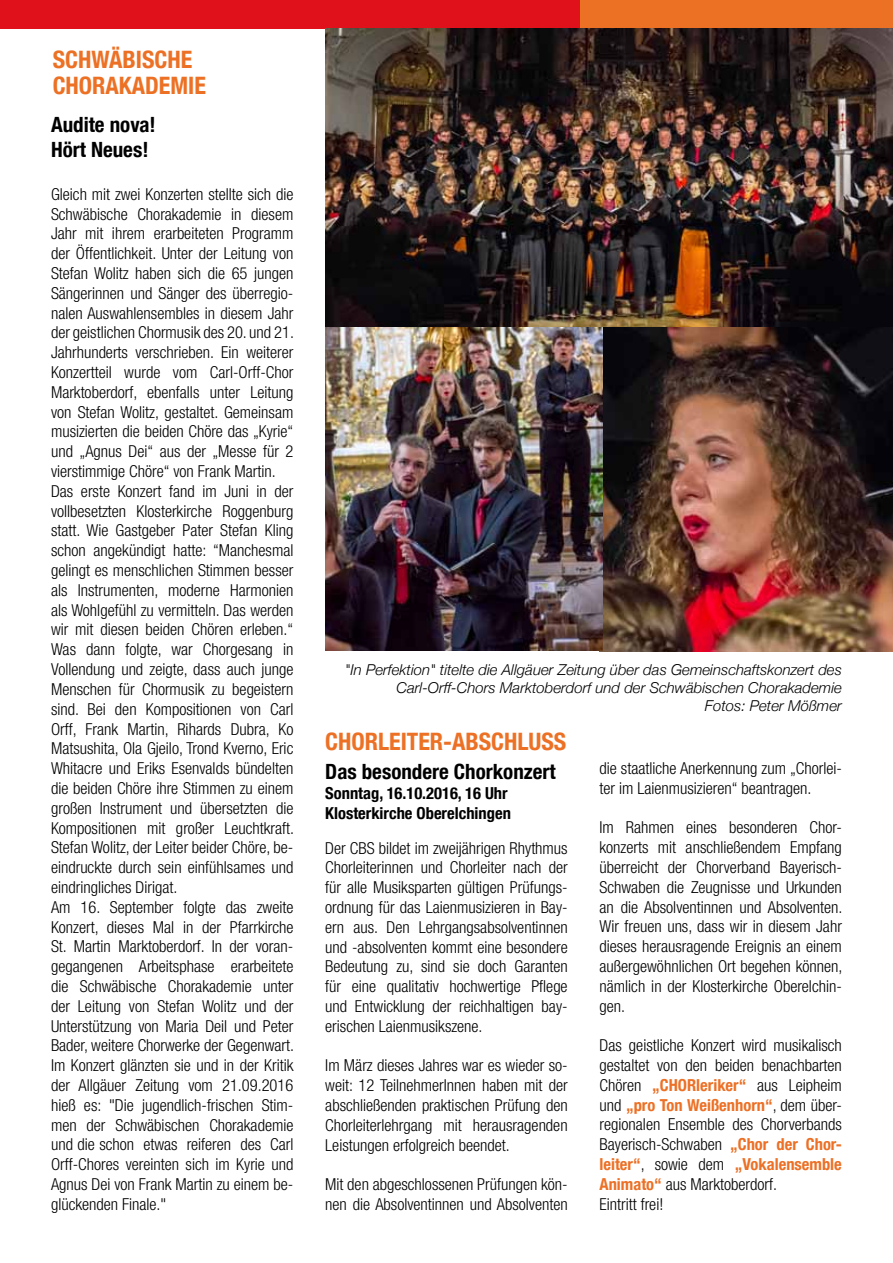
<style>
.page{position:relative;width:893px;height:1263px;background:#fff}
.page>*{position:absolute;margin:0;border:0;box-sizing:border-box;transform-origin:0 0}
.t1{font:700 condensed 24px/26.2px "Helvetica Neue LT Com";color:#ec7125}
.t2{font:700 condensed 21px/25.2px "Helvetica Neue LT Com";color:#000}
.t3{font:300 condensed 16.5px/19.8px "Helvetica Neue LT Com";color:#000}
.t4{font:700 condensed 16.5px/19.8px "Helvetica Neue LT Com";color:#000}
.t5{font:italic 300 15px/18px "Helvetica Neue";color:#000;text-align:right}
.s1{font-weight:700;color:#ec7025}
</style>
<div class="page">
<div style="left:0;top:0;width:610px;height:29px;background:#e0111a"></div>
<div style="left:580px;top:0;width:313px;height:29px;background:#ec7125"></div>
<img style="left:325px;top:29px;width:568px;height:298px">
<img style="left:600px;top:327px;width:293px;height:324px">
<img style="left:325px;top:327px;width:277px;height:323px">
<h1 class="t1" style="left:53px;top:47px;width:83px">Schwäbische<br>Chorakademie</h1>
<p class="t2" style="left:51px;top:112px;width:106px">Audite nova!<br>Hört Neues!</p>
<p class="t3" style="left:51px;top:184px;width:244px">Gleich mit zwei Konzerten stellte sich die Schwäbische Chorakademie in diesem Jahr mit ihrem erarbeiteten Programm der Öffentlichkeit. Unter der Leitung von Stefan Wolitz haben sich die 65 jungen Sängerinnen und Sänger des überregio&shy;nalen Auswahlensembles in diesem Jahr der geistlichen Chormusik des 20. und 21.<br>Jahrhunderts verschrieben. Ein weiterer Konzertteil wurde vom Carl-Orff-Chor Marktoberdorf, ebenfalls unter Leitung von Stefan Wolitz, gestaltet. Gemeinsam musizierten die beiden Chöre das „Kyrie“ und „Agnus Dei“ aus der „Messe für 2 vierstimmige Chöre“ von Frank Martin.<br>Das erste Konzert fand im Juni in der vollbesetzten Klosterkirche Roggenburg statt. Wie Gastgeber Pater Stefan Kling schon angekündigt hatte: “Manchesmal gelingt es menschlichen Stimmen besser als Instrumenten, moderne Harmonien als Wohlgefühl zu vermitteln. Das werden wir mit diesen beiden Chören erleben.“ Was dann folgte, war Chorgesang in Vollendung und zeigte, dass auch junge Menschen für Chormusik zu begeistern sind. Bei den Kompositionen von Carl Orff, Frank Martin, Rihards Dubra, Ko Matsushita, Ola Gjeilo, Trond Kverno, Eric Whitacre und Eriks Esenvalds bündelten die beiden Chöre ihre Stimmen zu einem großen Instrument und übersetzten die Kompositionen mit großer Leuchtkraft.<br>Stefan Wolitz, der Leiter beider Chöre, be&shy;eindruckte durch sein einfühlsames und eindringliches Dirigat.<br>Am 16. September folgte das zweite Konzert, dieses Mal in der Pfarrkirche St. Martin Marktoberdorf. In der voran&shy;gegangenen Arbeitsphase erarbeitete die Schwäbische Chorakademie unter der Leitung von Stefan Wolitz und der Unterstützung von Maria Deil und Peter Bader, weitere Chorwerke der Gegenwart.<br>Im Konzert glänzten sie und in der Kritik der Allgäuer Zeitung vom 21.09.2016 hieß es: "Die jugendlich-frischen Stim&shy;men der Schwäbischen Chorakademie und die schon etwas reiferen des Carl Orff-Chores vereinten sich im Kyrie und Agnus Dei von Frank Martin zu einem be&shy;glückenden Finale."</p>
<p class="t5" style="left:345px;top:660px;width:499px">"In Perfektion" titelte die Allgäuer Zeitung über das Gemeinschaftskonzert des<br>Carl-Orff-Chors Marktoberdorf und der Schwäbischen Chorakademie<br>Fotos: Peter Mößmer</p>
<h1 class="t1" style="left:325px;top:728px;width:76px">Chorleiter</h1>
<h1 class="t1" style="left:443px;top:728px;width:36px">-Absch</h1>
<h1 class="t1" style="left:517px;top:728px;width:25px">luss</h1>
<p class="t2" style="left:325px;top:759px;width:232px">Das besondere Chorkonzert</p>
<p class="t4" style="left:325px;top:783px;width:187px">Sonntag, 16.10.2016, 16 Uhr<br>Klosterkirche Oberelchingen</p>
<p class="t3" style="left:600px;top:758px;width:244px">die staatliche Anerkennung zum „Chorlei&shy;ter im Laienmusizieren“ beantragen.</p>
<p class="t3" style="left:600px;top:817px;width:244px;text-align:justify">Im Rahmen eines besonderen Chor&shy;konzerts mit anschließendem Empfang überreicht der Chorverband Bayerisch-Schwaben die Zeugnisse und Urkunden an die Absolventinnen und Absolventen.<br>Wir freuen uns, dass wir in diesem Jahr dieses herausragende Ereignis an einem außergewöhnlichen Ort begehen können, nämlich in der Klosterkirche Oberelchin&shy;gen.</p>
<p class="t3" style="left:599px;top:1035px;width:244px">Das geistliche Konzert wird musikalisch gestaltet von den beiden benachbarten Chören <span class="s1">„CHORleriker“</span> aus Leipheim und <span class="s1">„pro Ton Weißenhorn“</span>, dem über&shy;regionalen Ensemble des Chorverbands Bayerisch-Schwaben <span class="s1">„Chor der Chor&shy;leiter“</span>, sowie dem <span class="s1">„Vokalensemble Animato“</span> aus Marktoberdorf.<br>Eintritt frei!</p>
<p class="t3" style="left:325px;top:838px;width:244px;text-align:justify">Der CBS bildet im zweijährigen Rhythmus Chorleiterinnen und Chorleiter nach der für alle Musiksparten gültigen Prüfungs&shy;ordnung für das Laienmusizieren in Bay&shy;ern aus. Den Lehrgangsabsolventinnen und -absolventen kommt eine besondere Bedeutung zu, sind sie doch Garanten für eine qualitativ hochwertige Pflege und Entwicklung der reichhaltigen bay&shy;erischen Laienmusikszene.</p>
<p class="t3" style="left:325px;top:1056px;width:244px;text-align:justify">Im März dieses Jahres war es wieder so&shy;weit: 12 TeilnehmerInnen haben mit der abschließenden praktischen Prüfung den Chorleiterlehrgang mit herausragenden Leistungen erfolgreich beendet.</p>
<p class="t3" style="left:325px;top:1174px;width:244px">Mit den abgeschlossenen Prüfungen kön&shy;nen die Absolventinnen und Absolventen</p>
</div>
